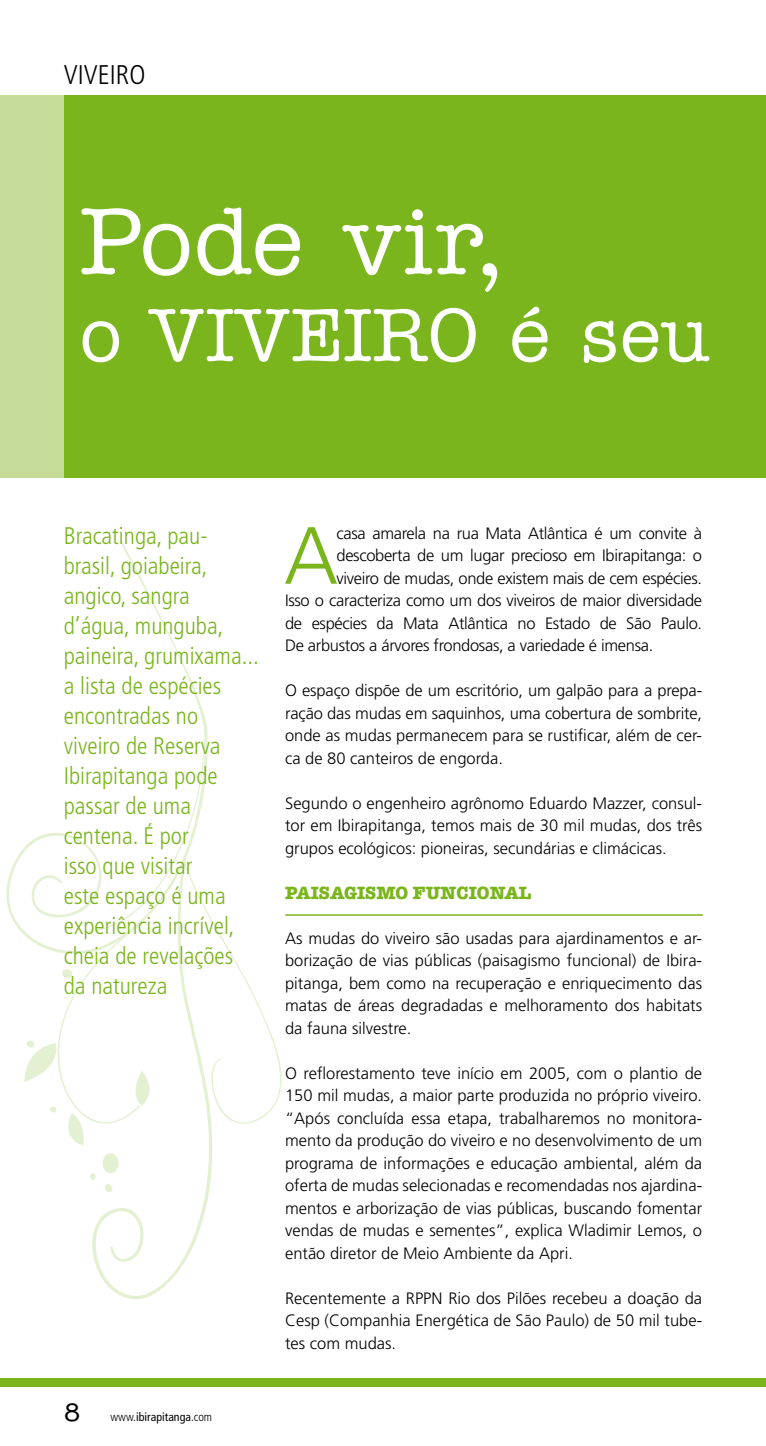
<style>
.page{position:relative;width:766px;height:1446px;background:#fff}
.page>*{position:absolute;margin:0;border:0;box-sizing:border-box;transform-origin:0 0}
.t1{font:500 94.95px "American Typewriter Std";color:#fff}
.t2{font:300 81px "Frutiger LT Std";color:#7ab51d}
.t3{font:500 75.15px "American Typewriter Std";letter-spacing:.01em;color:#fff}
.t4{font:300 condensed 27px "Frutiger LT Std";color:#000}
.t5{font:300 condensed 24px/30px "Frutiger LT Std";color:#7ab51d}
.t6{font:700 18px "American Typewriter Std";color:#7ab51d}
.t7{font:300 16.5px/22.5px "Frutiger LT Std";letter-spacing:-.02em;color:#000;text-align:justify}
.t8{font:condensed 12px "Frutiger LT Std";color:#000}
.s1{font-family:"American Typewriter Std";font-weight:500;font-stretch:normal;font-size:25.5px}
.s2{font-weight:300}
</style>
<div class="page">
<div style="left:64px;top:95px;width:701px;height:382px;background:#7ab51d"></div>
<div style="left:0;top:1378px;width:765px;height:9px;background:#7ab51d"></div>
<div style="left:0;top:95px;width:64px;height:382px;background:#c4db99"></div>
<hr style="left:286px;top:914px;width:416px;height:2px;background:#7ab51d">
<svg style="left:6px;top:541px;width:195px;height:393px"></svg>
<svg style="left:90px;top:1145px;width:123px;height:155px"></svg>
<svg style="left:23px;top:706px;width:265px;height:439px"></svg>
<h3 class="t4" style="left:64px;top:59px;width:83px">vivei ro</h3>
<h1 class="t1" style="left:80px;top:189px;width:428px">Pode vir,</h1>
<h3 class="t3" style="left:80px;top:293px;width:631px">o viveiro é seu</h3>
<p class="t5" style="left:64px;top:521px;width:197px">Bracatinga, pau&shy;brasil, goiabeira, angico, sangra d’água, munguba, paineira, grumixama... a lista de espécies encontradas no viveiro de Reserva<br>Ibirapitanga pode passar de uma centena. É por<br>isso que visitar<br>este espaço é uma experiência incrível, cheia de revelações da natureza</p>
<h2 class="t2" style="left:284px;top:510px;width:56px">A</h2>
<p class="t7" style="left:336px;top:522px;width:367px">casa amarela na rua Mata Atlântica é um convite à</p>
<p class="t7" style="left:336px;top:544px;width:367px">descoberta de um lugar precioso em Ibirapitanga: o</p>
<p class="t7" style="left:336px;top:567px;width:367px">viveiro de mudas, onde existem mais de cem espécies.</p>
<p class="t7" style="left:285px;top:589px;width:418px">Isso o caracteriza como um dos viveiros de maior diversidade</p>
<p class="t7" style="left:285px;top:612px;width:418px">de espécies da Mata Atlântica no Estado de São Paulo.</p>
<p class="t7" style="left:285px;top:634px;width:369px">De arbustos a árvores frondosas, a variedade é imensa.</p>
<p class="t7" style="left:285px;top:679px;width:418px">O espaço dispõe de um escritório, um galpão para a prepa&shy;ração das mudas em saquinhos, uma cobertura de sombrite, onde as mudas permanecem para se rustificar, além de cer&shy;ca de 80 canteiros de engorda.</p>
<p class="t7" style="left:285px;top:792px;width:418px">Segundo o engenheiro agrônomo Eduardo Mazzer, consul&shy;tor em Ibirapitanga, temos mais de 30 mil mudas, dos três grupos ecológicos: pioneiras, secundárias e climácicas.</p>
<p class="t6" style="left:285px;top:882px;width:247px">PAISAGISMO FUNCIONAL</p>
<p class="t7" style="left:285px;top:927px;width:418px">As mudas do viveiro são usadas para ajardinamentos e ar&shy;borização de vias públicas (paisagismo funcional) de Ibira&shy;pitanga, bem como na recuperação e enriquecimento das matas de áreas degradadas e melhoramento dos habitats da fauna silvestre.</p>
<p class="t7" style="left:285px;top:1062px;width:418px">O reflorestamento teve início em 2005, com o plantio de 150 mil mudas, a maior parte produzida no próprio viveiro. “Após concluída essa etapa, trabalharemos no monitora&shy;mento da produção do viveiro e no desenvolvimento de um programa de informações e educação ambiental, além da oferta de mudas selecionadas e recomendadas nos ajardina&shy;mentos e arborização de vias públicas, buscando fomentar vendas de mudas e sementes”, explica Wladimir Lemos, o então diretor de Meio Ambiente da Apri.</p>
<p class="t7" style="left:285px;top:1287px;width:418px">Recentemente a RPPN Rio dos Pilões recebeu a doação da Cesp (Companhia Energética de São Paulo) de 50 mil tube&shy;tes com mudas.</p>
<p class="t8" style="left:64px;top:1410px;width:150px"><span class="s1">8</span> <span class="s2">www.</span>ibirapitanga<span class="s2">.com</span></p>
</div>
